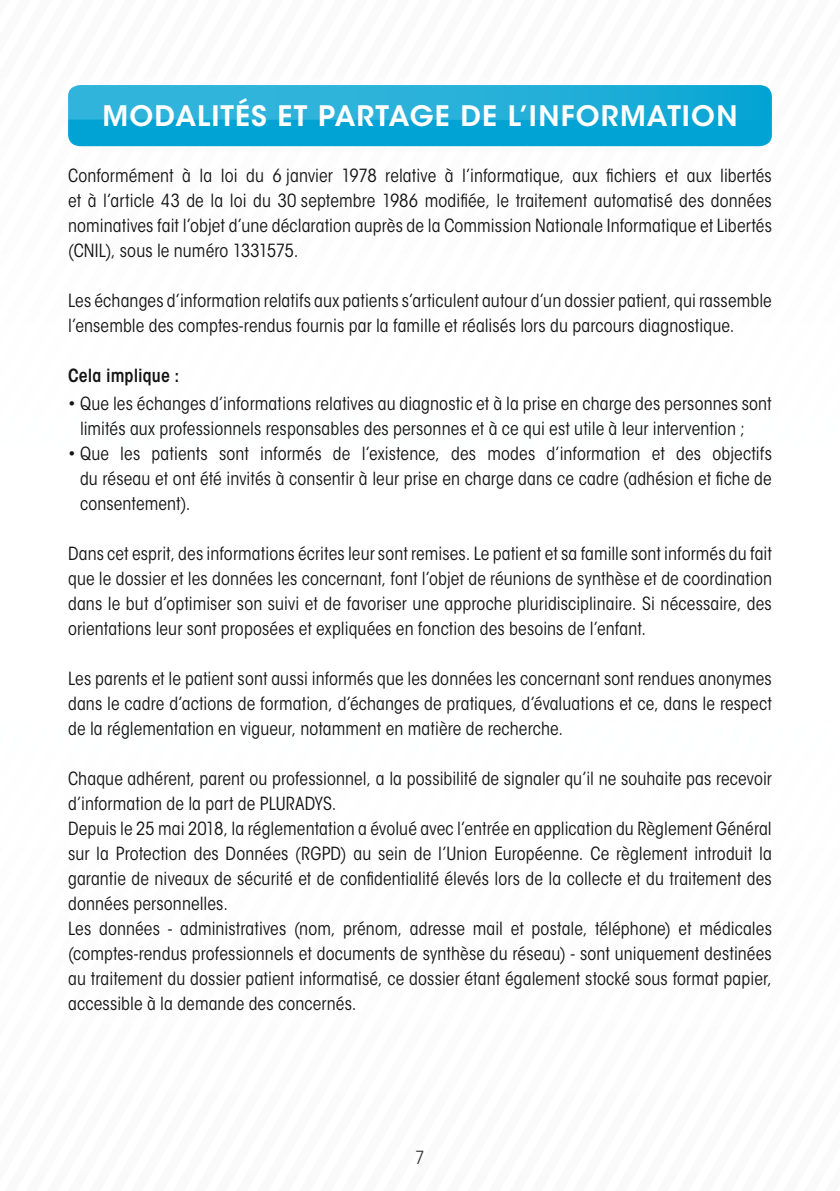
<style>
.page{position:relative;width:840px;height:1191px;background:#fff}
.page>*{position:absolute;margin:0;border:0;box-sizing:border-box;transform-origin:0 0}
.t1{font:600 28px "ITC Avant Garde Std";letter-spacing:.04em;color:#fff}
.t2{font:condensed 18px/25px "ITC Avant Garde Std";letter-spacing:.005em;color:#131413;text-align:justify}
.t3{font:600 condensed 18px "ITC Avant Garde Std";letter-spacing:.005em;color:#131413}
.t4{font:condensed 18px "ITC Avant Garde Std";color:#40403f}
</style>
<div class="page">
<svg style="left:68px;top:85px;width:704px;height:62px;background:#19abd7"></svg>
<h1 class="t1" style="left:102px;top:98px;width:636px">MODALITÉS ET PARTAGE DE L’INFORMATION</h1>
<p class="t2" style="left:68px;top:163px;width:705px">Conformément à la loi du 6 janvier 1978 relative à l’informatique, aux fichiers et aux libertés et à l’article 43 de la loi du 30 septembre 1986 modifiée, le traitement automatisé des données nominatives fait l’objet d’une déclaration auprès de la Commission Nationale Informatique et Libertés (CNIL), sous le numéro 1331575.</p>
<p class="t2" style="left:68px;top:288px;width:705px">Les échanges d’information relatifs aux patients s’articulent autour d’un dossier patient, qui rassemble l’ensemble des comptes-rendus fournis par la famille et réalisés lors du parcours diagnostique.</p>
<p class="t3" style="left:68px;top:364px;width:113px">Cela implique :</p>
<p class="t2" style="left:80px;top:391px;width:693px;text-indent:-12px">• Que les échanges d’informations relatives au diagnostic et à la prise en charge des personnes sont limités aux professionnels responsables des personnes et à ce qui est utile à leur intervention ;</p>
<p class="t2" style="left:80px;top:441px;width:693px;text-indent:-12px">• Que les patients sont informés de l’existence, des modes d’information et des objectifs du réseau et ont été invités à consentir à leur prise en charge dans ce cadre (adhésion et fiche de consentement).</p>
<p class="t2" style="left:68px;top:541px;width:705px">Dans cet esprit, des informations écrites leur sont remises. Le patient et sa famille sont informés du fait que le dossier et les données les concernant, font l’objet de réunions de synthèse et de coordination dans le but d’optimiser son suivi et de favoriser une approche pluridisciplinaire. Si nécessaire, des orientations leur sont proposées et expliquées en fonction des besoins de l’enfant.</p>
<p class="t2" style="left:68px;top:666px;width:705px">Les parents et le patient sont aussi informés que les données les concernant sont rendues anonymes dans le cadre d’actions de formation, d’échanges de pratiques, d’évaluations et ce, dans le respect de la réglementation en vigueur, notamment en matière de recherche.</p>
<p class="t2" style="left:68px;top:766px;width:705px;text-align:left">Chaque adhérent, parent ou professionnel, a la possibilité de signaler qu’il ne souhaite pas recevoir d’information de la part de PLURADYS.<br>Depuis le 25 mai 2018, la réglementation a évolué avec l’entrée en application du Règlement Général sur la Protection des Données (RGPD) au sein de l’Union Européenne. Ce règlement introduit la garantie de niveaux de sécurité et de confidentialité élevés lors de la collecte et du traitement des données personnelles.<br>Les données - administratives (nom, prénom, adresse mail et postale, téléphone) et médicales (comptes-rendus professionnels et documents de synthèse du réseau) - sont uniquement destinées au traitement du dossier patient informatisé, ce dossier étant également stocké sous format papier, accessible à la demande des concernés.</p>
<p class="t4" style="left:415px;top:1146px;width:11px">7</p>
</div>
